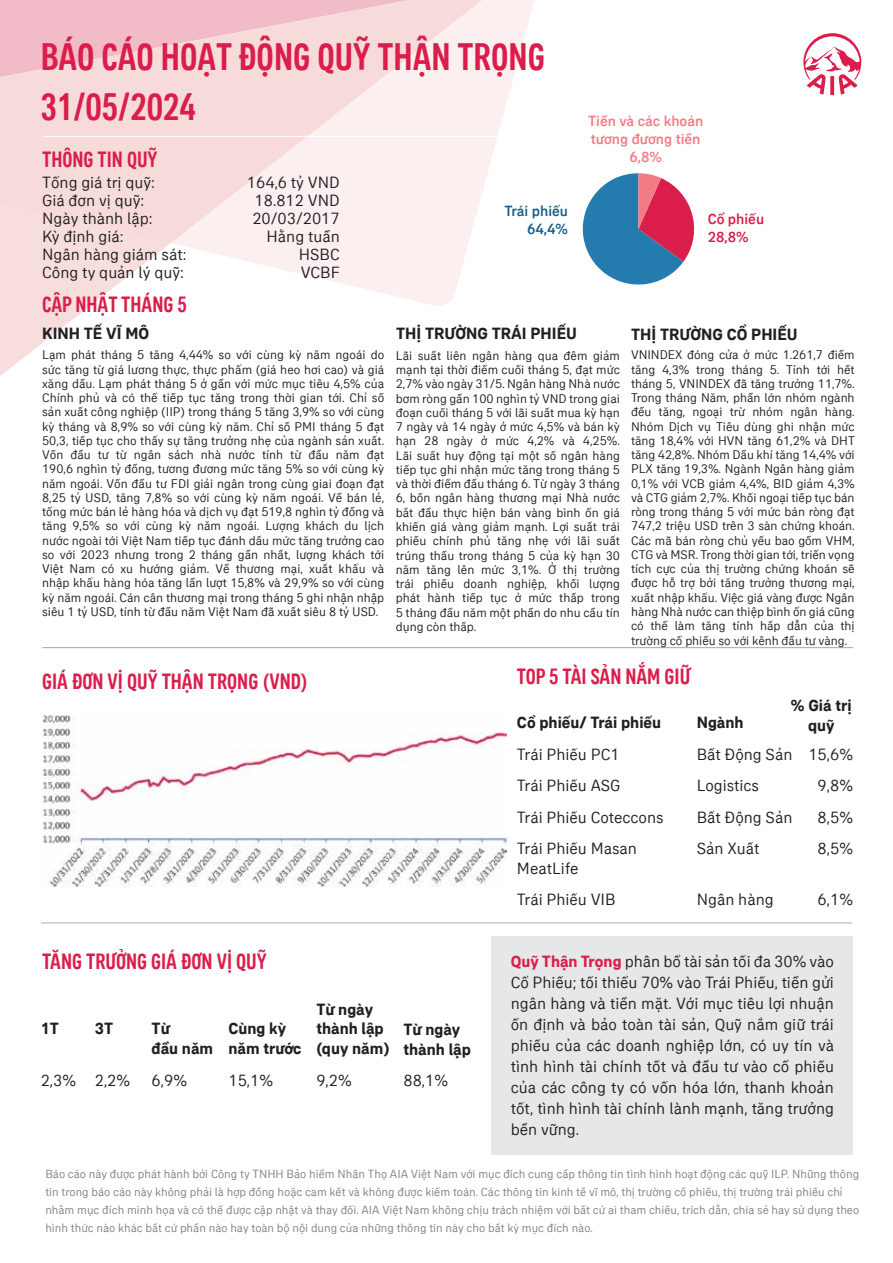
<style>
.page{position:relative;width:893px;height:1263px;background:#fff}
.page>*{position:absolute;margin:0;border:0;box-sizing:border-box;transform-origin:0 0}
.t1{font:500 condensed 39px "AIA Everest";color:#da1d4a}
.t2{font:500 condensed 22.5px "AIA Everest";color:#da1d4a}
.t3{font:16.5px/18px "AIA Everest";color:#231f20}
.t4{font:700 16.5px/19.8px "AIA Everest";color:#231f20}
.t5{font:500 15px/18px "AIA Everest";color:#f37b85;text-align:center}
.t6{font:500 15px/18px "AIA Everest";color:#175d85;text-align:right}
.t7{font:500 15px/18px "AIA Everest";color:#da1d4a}
.t8{font:12.75px/14.2px "AIA Everest";color:#231f20;text-align:justify}
.t9{font:12px/18px "AIA Everest";color:#808285}
.s1{font-weight:700;color:#da1d4a}
</style>
<div class="page">
<svg style="left:505px;top:0;width:29px;height:107px;fill:#fbf0ef"></svg>
<svg style="left:1px;top:0;width:504px;height:375px"></svg>
<div style="left:492px;top:936px;width:361px;height:219px;background:#e6e7e8"></div>
<svg style="left:803px;top:33px;width:58px;height:62px"></svg>
<hr style="left:41px;top:922px;width:811px;height:1px;background:#a7a9ac">
<hr style="left:42px;top:136px;width:811px;height:1px;background:#fff">
<hr style="left:42px;top:647px;width:811px;height:1px;background:#a7a9ac">
<svg style="left:582px;top:173px;width:113px;height:112px"></svg>
<img style="left:42px;top:714px;width:464px;height:172px">
<h1 class="t1" style="left:41px;top:31px;width:506px">BÁO CÁO HOẠT ĐỘNG QUỸ THẬN TRỌNG</h1>
<h1 class="t1" style="left:41px;top:81px;width:157px">31/05/2024</h1>
<h2 class="t2" style="left:42px;top:145px;width:117px">THÔNG TIN QUỸ</h2>
<p class="t3" style="left:42px;top:172px;width:146px">Tổng giá trị quỹ:<br>Giá đơn vị quỹ:<br>Ngày thành lập:<br>Kỳ định giá:<br>Ngân hàng giám sát:<br>Công ty quản lý quỹ:</p>
<h2 class="t2" style="left:42px;top:290px;width:146px">CẬP NHẬT THÁNG 5</h2>
<p class="t3" style="left:247px;top:172px;width:94px;text-align:right">164,6 tỷ VND<br>18.812 VND<br>20/03/2017<br>Hằng tuần<br>HSBC<br>VCBF</p>
<p class="t6" style="left:504px;top:201px;width:65px">Trái phiếu<br>64,4%</p>
<p class="t5" style="left:588px;top:111px;width:117px">Tiền và các khoản tương đương tiền<br>6,8%</p>
<p class="t7" style="left:708px;top:209px;width:58px">Cổ phiếu<br>28,8%</p>
<p class="t4" style="left:42px;top:323px;width:109px">KINH TẾ VĨ MÔ</p>
<p class="t8" style="left:42px;top:347px;width:344px">Lạm phát tháng 5 tăng 4,44% so với cùng kỳ năm ngoái do sức tăng từ giá lương thực, thực phẩm (giá heo hơi cao) và giá xăng dầu. Lạm phát tháng 5 ở gần với mức mục tiêu 4,5% của Chính phủ và có thể tiếp tục tăng trong thời gian tới. Chỉ số sản xuất công nghiệp (IIP) trong tháng 5 tăng 3,9% so với cùng kỳ tháng và 8,9% so với cùng kỳ năm. Chỉ số PMI tháng 5 đạt 50,3, tiếp tục cho thấy sự tăng trưởng nhẹ của ngành sản xuất.<br>Vốn đầu tư từ ngân sách nhà nước tính từ đầu năm đạt 190,6 nghìn tỷ đồng, tương đương mức tăng 5% so với cùng kỳ năm ngoái. Vốn đầu tư FDI giải ngân trong cùng giai đoạn đạt 8,25 tỷ USD, tăng 7,8% so với cùng kỳ năm ngoái. Về bán lẻ, tổng mức bán lẻ hàng hóa và dịch vụ đạt 519,8 nghìn tỷ đồng và tăng 9,5% so với cùng kỳ năm ngoái. Lượng khách du lịch nước ngoài tới Việt Nam tiếp tục đánh dấu mức tăng trưởng cao so với 2023 nhưng trong 2 tháng gần nhất, lượng khách tới Việt Nam có xu hướng giảm. Về thương mại, xuất khẩu và nhập khẩu hàng hóa tăng lần lượt 15,8% và 29,9% so với cùng kỳ năm ngoái. Cán cân thương mại trong tháng 5 ghi nhận nhập siêu 1 tỷ USD, tính từ đầu năm Việt Nam đã xuất siêu 8 tỷ USD.</p>
<p class="t4" style="left:396px;top:323px;width:182px">THỊ TRƯỜNG TRÁI PHIẾU</p>
<p class="t8" style="left:396px;top:348px;width:226px">Lãi suất liên ngân hàng qua đêm giảm mạnh tại thời điểm cuối tháng 5, đạt mức 2,7% vào ngày 31/5. Ngân hàng Nhà nước bơm ròng gần 100 nghìn tỷ VND trong giai đoạn cuối tháng 5 với lãi suất mua kỳ hạn 7 ngày và 14 ngày ở mức 4,5% và bán kỳ hạn 28 ngày ở mức 4,2% và 4,25%.<br>Lãi suất huy động tại một số ngân hàng tiếp tục ghi nhận mức tăng trong tháng 5 và thời điểm đầu tháng 6. Từ ngày 3 tháng 6, bốn ngân hàng thương mại Nhà nước bắt đầu thực hiện bán vàng bình ổn giá khiến giá vàng giảm mạnh. Lợi suất trái phiếu chính phủ tăng nhẹ với lãi suất trúng thầu trong tháng 5 của kỳ hạn 30 năm tăng lên mức 3,1%. Ở thị trường trái phiếu doanh nghiệp, khối lượng phát hành tiếp tục ở mức thấp trong 5 tháng đầu năm một phần do nhu cầu tín dụng còn thấp.</p>
<p class="t4" style="left:631px;top:323px;width:168px">THỊ TRƯỜNG CỔ PHIẾU</p>
<p class="t8" style="left:631px;top:347px;width:225px">VNINDEX đóng cửa ở mức 1.261,7 điểm tăng 4,3% trong tháng 5. Tính tới hết tháng 5, VNINDEX đã tăng trưởng 11,7%.<br>Trong tháng Năm, phần lớn nhóm ngành đều tăng, ngoại trừ nhóm ngân hàng.<br>Nhóm Dịch vụ Tiêu dùng ghi nhận mức tăng 18,4% với HVN tăng 61,2% và DHT tăng 42,8%. Nhóm Dầu khí tăng 14,4% với PLX tăng 19,3%. Ngành Ngân hàng giảm 0,1% với VCB giảm 4,4%, BID giảm 4,3% và CTG giảm 2,7%. Khối ngoại tiếp tục bán ròng trong tháng 5 với mức bán ròng đạt 747,2 triệu USD trên 3 sàn chứng khoán.<br>Các mã bán ròng chủ yếu bao gồm VHM, CTG và MSR. Trong thời gian tới, triển vọng tích cực của thị trường chứng khoán sẽ được hỗ trợ bởi tăng trưởng thương mại, xuất nhập khẩu. Việc giá vàng được Ngân hàng Nhà nước can thiệp bình ổn giá cũng có thể làm tăng tính hấp dẫn của thị trường cổ phiếu so với kênh đầu tư vàng.</p>
<h2 class="t2" style="left:42px;top:667px;width:267px">GIÁ ĐƠN VỊ QUỸ THẬN TRỌNG (VND)</h2>
<h2 class="t2" style="left:517px;top:662px;width:175px">TOP 5 TÀI SẢN NẮM GIỮ</h2>
<p class="t4" style="left:517px;top:712px;width:146px">Cổ phiếu/ Trái phiếu</p>
<p class="t4" style="left:697px;top:712px;width:48px">Ngành</p>
<p class="t4" style="left:791px;top:695px;width:62px;text-align:center">% Giá trị quỹ</p>
<p class="t3" style="left:517px;top:737px;width:148px;line-height:31.5px">Trái Phiếu PC1<br>Trái Phiếu ASG<br>Trái Phiếu Coteccons<br>Trái Phiếu Masan</p>
<p class="t3" style="left:517px;top:852px;width:100px;line-height:31.5px">MeatLife<br>Trái Phiếu VIB</p>
<p class="t3" style="left:697px;top:737px;width:97px;line-height:31.5px">Bất Động Sản<br>Logistics<br>Bất Động Sản<br>Sản Xuất</p>
<p class="t3" style="left:697px;top:890px;width:78px">Ngân hàng</p>
<p class="t3" style="left:808px;top:737px;width:46px;line-height:31.5px;text-align:center">15,6%<br>9,8%<br>8,5%<br>8,5%</p>
<p class="t3" style="left:818px;top:890px;width:37px">6,1%</p>
<h2 class="t2" style="left:42px;top:947px;width:226px">TĂNG TRƯỞNG GIÁ ĐƠN VỊ QUỸ</h2>
<p class="t4" style="left:41px;top:1018px;width:20px">1T</p>
<p class="t3" style="left:41px;top:1070px;width:37px">2,3%</p>
<p class="t4" style="left:95px;top:1018px;width:20px">3T</p>
<p class="t3" style="left:95px;top:1070px;width:37px">2,2%</p>
<p class="t4" style="left:152px;top:1018px;width:63px">Từ<br>đầu năm</p>
<p class="t3" style="left:152px;top:1070px;width:37px">6,9%</p>
<p class="t4" style="left:228px;top:1018px;width:74px">Cùng kỳ năm trước</p>
<p class="t3" style="left:228px;top:1070px;width:46px">15,1%</p>
<p class="t4" style="left:316px;top:998px;width:75px">Từ ngày thành lập (quy năm)</p>
<p class="t3" style="left:316px;top:1070px;width:37px">9,2%</p>
<p class="t4" style="left:403px;top:1019px;width:69px">Từ ngày thành lập</p>
<p class="t3" style="left:403px;top:1071px;width:46px">88,1%</p>
<p class="t3" style="left:511px;top:950px;width:325px;line-height:21px;text-align:justify"><span class="s1">Quỹ Thận Trọng</span> phân bổ tài sản tối đa 30% vào Cổ Phiếu; tối thiểu 70% vào Trái Phiếu, tiền gửi ngân hàng và tiền mặt. Với mục tiêu lợi nhuận ổn định và bảo toàn tài sản, Quỹ nắm giữ trái phiếu của các doanh nghiệp lớn, có uy tín và tình hình tài chính tốt và đầu tư vào cổ phiếu của các công ty có vốn hóa lớn, thanh khoản tốt, tình hình tài chính lành mạnh, tăng trưởng bền vững.</p>
<p class="t9" style="left:45px;top:1164px;width:815px">Báo cáo này được phát hành bởi Công ty TNHH Bảo hiểm Nhân Thọ AIA Việt Nam với mục đích cung cấp thông tin tình hình hoạt động các quỹ ILP. Những thông tin trong báo cáo này không phải là hợp đồng hoặc cam kết và không được kiểm toán. Các thông tin kinh tế vĩ mô, thị trường cổ phiếu, thị trường trái phiếu chỉ nhằm mục đích minh họa và có thể được cập nhật và thay đổi. AIA Việt Nam không chịu trách nhiệm với bất cứ ai tham chiếu, trích dẫn, chia sẻ hay sử dụng theo hình thức nào khác bất cứ phần nào hay toàn bộ nội dung của những thông tin này cho bất kỳ mục đích nào.</p>
</div>
